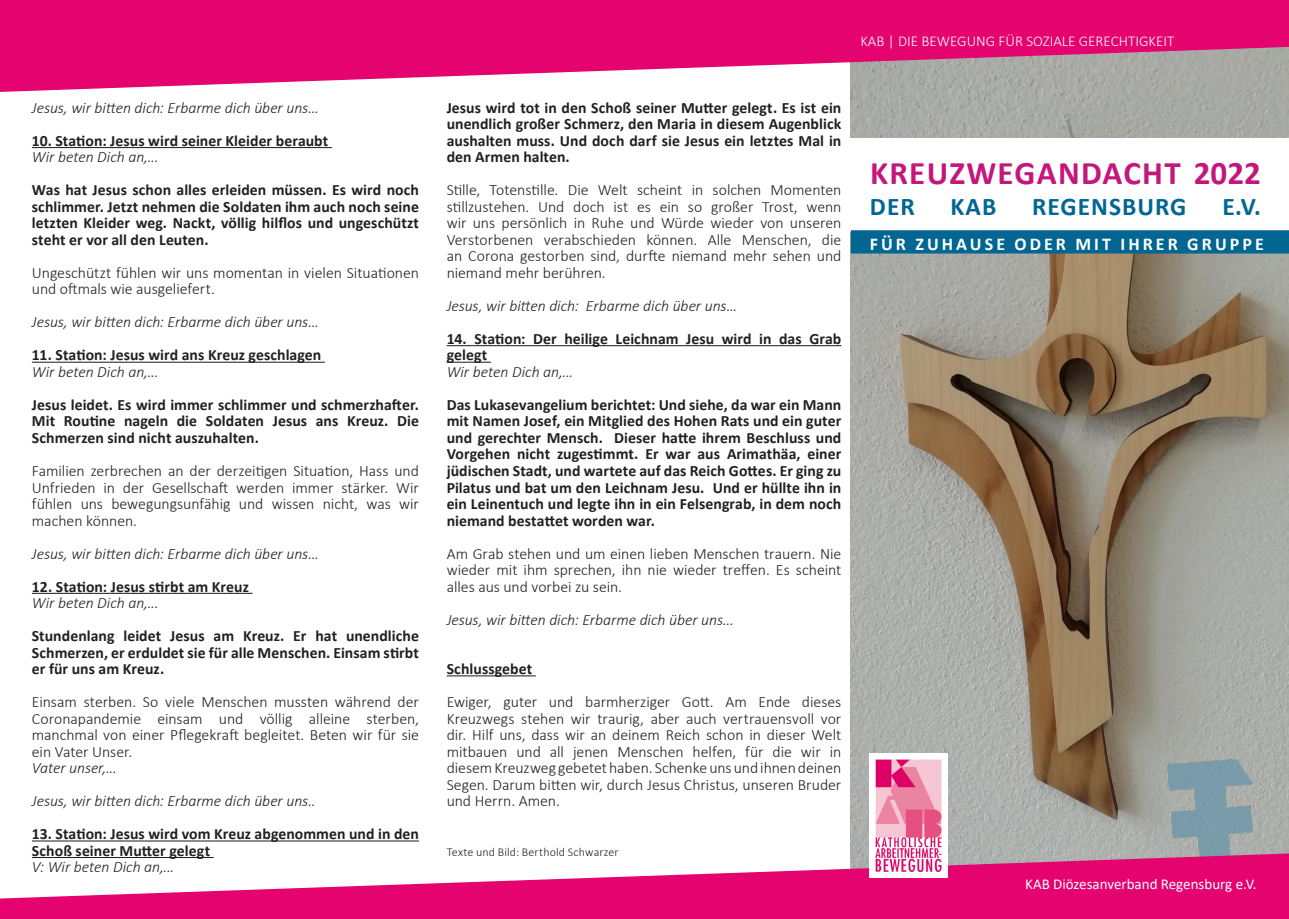
<style>
.page{position:relative;width:1289px;height:919px;background:#fff}
.page>*{position:absolute;margin:0;border:0;box-sizing:border-box;transform-origin:0 0}
.t1{font:700 33px "Calibri";letter-spacing:.04em;color:#c3177c}
.t2{font:700 25.5px "Calibri";letter-spacing:.04em;color:#026693}
.t3{font:700 18px "Calibri";letter-spacing:.17em;color:#fff}
.t4{font:700 15.75px/16.5px "Calibri";letter-spacing:.005em;color:#231f20;text-align:justify}
.t5{font:300 15.75px/16.5px "Calibri";color:#231f20;text-align:justify}
.t6{font:italic 300 15.75px "Calibri";color:#231f20}
.t7{font:300 15px "Calibri";color:#fff}
.t8{font:15px "Calibri";color:#fff}
.t9{font:300 12px "Calibri";letter-spacing:.01em;color:#231f20}
</style>
<div class="page">
<img style="left:850px;top:92px;width:438px;height:761px">
<svg style="left:0;top:0;width:1288px;height:92px;background:#de3485"></svg>
<img style="left:1167px;top:759px;width:85px;height:94px">
<svg style="left:0;top:853px;width:1288px;height:65px;fill:#e4036f"></svg>
<img style="left:870px;top:753px;width:77px;height:124px">
<div style="left:850px;top:138px;width:438px;height:93px;background:#fff"></div>
<div style="left:850px;top:230px;width:438px;height:23px;background:#026693"></div>
<hr style="left:32px;top:147px;width:300px;height:1px;background:#231f20">
<hr style="left:32px;top:361px;width:293px;height:1px;background:#231f20">
<hr style="left:32px;top:592px;width:220px;height:1px;background:#231f20">
<hr style="left:32px;top:840px;width:387px;height:1px;background:#231f20">
<hr style="left:32px;top:856px;width:182px;height:1px;background:#231f20">
<hr style="left:446px;top:345px;width:395px;height:1px;background:#231f20">
<hr style="left:446px;top:361px;width:45px;height:1px;background:#231f20">
<hr style="left:446px;top:675px;width:90px;height:1px;background:#231f20">
<p class="t6" style="left:32px;top:98px;width:289px">Jesus, wir bitten dich: Erbarme dich über uns...</p>
<p class="t4" style="left:32px;top:132px;width:298px">10. Station: Jesus wird seiner Kleider beraubt</p>
<p class="t6" style="left:32px;top:147px;width:128px">Wir beten Dich an,...</p>
<p class="t4" style="left:32px;top:182px;width:388px">Was hat Jesus schon alles erleiden müssen. Es wird noch schlimmer. Jetzt nehmen die Soldaten ihm auch noch seine letzten Kleider weg. Nackt, völlig hilflos und ungeschützt steht er vor all den Leuten.</p>
<p class="t5" style="left:32px;top:264px;width:388px">Ungeschützt fühlen wir uns momentan in vielen Situationen und oftmals wie ausgeliefert.</p>
<p class="t6" style="left:32px;top:312px;width:289px">Jesus, wir bitten dich: Erbarme dich über uns...</p>
<p class="t4" style="left:32px;top:347px;width:291px">11. Station: Jesus wird ans Kreuz geschlagen</p>
<p class="t6" style="left:32px;top:362px;width:128px">Wir beten Dich an,...</p>
<p class="t4" style="left:32px;top:396px;width:388px">Jesus leidet. Es wird immer schlimmer und schmerzhafter.<br>Mit Routine nageln die Soldaten Jesus ans Kreuz. Die Schmerzen sind nicht auszuhalten.</p>
<p class="t5" style="left:32px;top:462px;width:388px">Familien zerbrechen an der derzeitigen Situation, Hass und Unfrieden in der Gesellschaft werden immer stärker. Wir fühlen uns bewegungsunfähig und wissen nicht, was wir machen können.</p>
<p class="t6" style="left:32px;top:543px;width:289px">Jesus, wir bitten dich: Erbarme dich über uns...</p>
<p class="t4" style="left:32px;top:578px;width:218px">12. Station: Jesus stirbt am Kreuz</p>
<p class="t6" style="left:32px;top:593px;width:128px">Wir beten Dich an,...</p>
<p class="t4" style="left:32px;top:627px;width:388px">Stundenlang leidet Jesus am Kreuz. Er hat unendliche Schmerzen, er erduldet sie für alle Menschen. Einsam stirbt er für uns am Kreuz.</p>
<p class="t5" style="left:32px;top:693px;width:388px">Einsam sterben. So viele Menschen mussten während der Coronapandemie einsam und völlig alleine sterben, manchmal von einer Pflegekraft begleitet. Beten wir für sie ein Vater Unser.</p>
<p class="t6" style="left:32px;top:758px;width:86px">Vater unser,…</p>
<p class="t6" style="left:32px;top:791px;width:285px">Jesus, wir bitten dich: Erbarme dich über uns..</p>
<p class="t4" style="left:32px;top:825px;width:388px">13. Station: Jesus wird vom Kreuz abgenommen und in den<br>Schoß seiner Mutter gelegt</p>
<p class="t6" style="left:32px;top:857px;width:144px">V: Wir beten Dich an,...</p>
<p class="t7" style="left:860px;top:32px;width:315px">KAB | DIE BEWEGUNG FÜR SOZIALE GERECHTIGKEIT</p>
<p class="t4" style="left:446px;top:99px;width:396px">Jesus wird tot in den Schoß seiner Mutter gelegt. Es ist ein unendlich großer Schmerz, den Maria in diesem Augenblick aushalten muss. Und doch darf sie Jesus ein letztes Mal in den Armen halten.</p>
<p class="t5" style="left:446px;top:182px;width:396px">Stille, Totenstille. Die Welt scheint in solchen Momenten stillzustehen. Und doch ist es ein so großer Trost, wenn wir uns persönlich in Ruhe und Würde wieder von unseren Verstorbenen verabschieden können. Alle Menschen, die an Corona gestorben sind, durfte niemand mehr sehen und niemand mehr berühren.</p>
<p class="t6" style="left:446px;top:296px;width:292px">Jesus, wir bitten dich: Erbarme dich über uns...</p>
<p class="t4" style="left:446px;top:330px;width:396px">14. Station: Der heilige Leichnam Jesu wird in das Grab gelegt</p>
<p class="t6" style="left:446px;top:362px;width:128px">Wir beten Dich an,...</p>
<p class="t4" style="left:446px;top:396px;width:396px">Das Lukasevangelium berichtet: Und siehe, da war ein Mann mit Namen Josef, ein Mitglied des Hohen Rats und ein guter und gerechter Mensch. Dieser hatte ihrem Beschluss und Vorgehen nicht zugestimmt. Er war aus Arimathäa, einer jüdischen Stadt, und wartete auf das Reich Gottes. Er ging zu Pilatus und bat um den Leichnam Jesu. Und er hüllte ihn in ein Leinentuch und legte ihn in ein Felsengrab, in dem noch niemand bestattet worden war.</p>
<p class="t5" style="left:446px;top:545px;width:396px">Am Grab stehen und um einen lieben Menschen trauern. Nie wieder mit ihm sprechen, ihn nie wieder treffen. Es scheint alles aus und vorbei zu sein.</p>
<p class="t6" style="left:446px;top:609px;width:289px">Jesus, wir bitten dich: Erbarme dich über uns...</p>
<p class="t4" style="left:446px;top:660px;width:87px">Schlussgebet</p>
<p class="t5" style="left:446px;top:693px;width:396px">Ewiger, guter und barmherziger Gott. Am Ende dieses Kreuzwegs stehen wir traurig, aber auch vertrauensvoll vor dir. Hilf uns, dass wir an deinem Reich schon in dieser Welt mitbauen und all jenen Menschen helfen, für die wir in diesem Kreuzweg gebetet haben. Schenke uns und ihnen deinen Segen. Darum bitten wir, durch Jesus Christus, unseren Bruder und Herrn. Amen.</p>
<p class="t9" style="left:446px;top:844px;width:173px">Texte und Bild: Berthold Schwarzer</p>
<p class="t1" style="left:870px;top:150px;width:392px">KREUZWEGANDACHT 2022</p>
<p class="t2" style="left:870px;top:188px;width:46px">DER</p>
<p class="t2" style="left:950px;top:188px;width:47px">KAB</p>
<p class="t2" style="left:1032px;top:188px;width:156px">REGENSBURG</p>
<p class="t2" style="left:1222px;top:188px;width:40px">E.V.</p>
<p class="t3" style="left:869px;top:231px;width:395px">FÜR ZUHAUSE ODER MIT IHRER GRUPPE</p>
<p class="t8" style="left:1025px;top:873px;width:233px">KAB Diözesanverband Regensburg e.V.</p>
</div>
